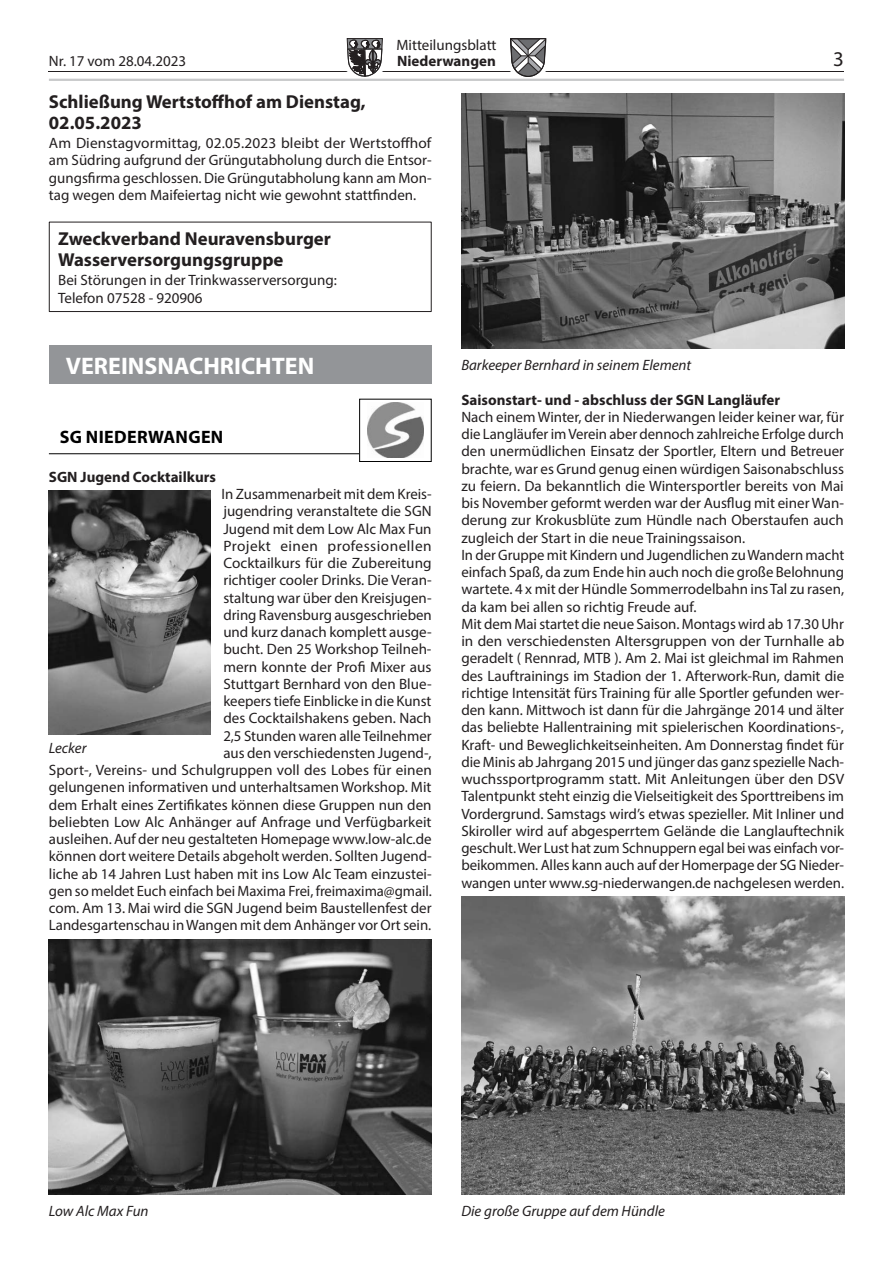
<style>
.page{position:relative;width:893px;height:1263px;background:#fff}
.page>*{position:absolute;margin:0;border:0;box-sizing:border-box;transform-origin:0 0}
.t1{font:700 24px "Myriad Pro";color:#fff}
.t2{font:21px "Myriad Pro";color:#231f20}
.t3{font:700 18.75px/21px "Myriad Pro";color:#231f20}
.t4{font:700 18px "Myriad Pro";letter-spacing:.02em;color:#000}
.t5{font:15px/17.2px "Myriad Pro";color:#231f20}
.t6{font:italic 15px "Myriad Pro";color:#231f20}
.t7{font:700 15px "Myriad Pro";color:#231f20}
</style>
<div class="page">
<hr style="left:49px;top:71px;width:795px;height:1px;background:#231f20">
<svg style="left:347px;top:38px;width:36px;height:39px"></svg>
<svg style="left:510px;top:38px;width:36px;height:39px"></svg>
<hr style="left:49px;top:79px;width:795px;height:2px;background:#c7c8ca">
<div style="left:49px;top:222px;width:383px;height:90px;border:1px solid #231f20"></div>
<div style="left:49px;top:345px;width:383px;height:39px;background:#939598"></div>
<hr style="left:49px;top:453px;width:382px;height:1px;background:#000">
<div style="left:360px;top:399px;width:71px;height:62px;background:#fff"></div>
<div style="left:359px;top:399px;width:73px;height:63px;border:1px solid #000"></div>
<img style="left:368px;top:403px;width:55px;height:55px">
<img style="left:49px;top:491px;width:162px;height:243px">
<img style="left:49px;top:939px;width:383px;height:255px">
<img style="left:461px;top:94px;width:383px;height:255px">
<img style="left:461px;top:897px;width:383px;height:298px">
<p class="t5" style="left:396px;top:36px;width:102px">Mitteilungsblatt</p>
<p class="t5" style="left:49px;top:52px;width:139px">Nr. 17 vom 28.04.2023</p>
<p class="t7" style="left:397px;top:51px;width:100px">Niederwangen</p>
<h2 class="t2" style="left:833px;top:46px;width:12px">3</h2>
<p class="t3" style="left:49px;top:90px;width:318px">Schließung Wertstoffhof am Dienstag,<br>02.05.2023</p>
<p class="t5" style="left:49px;top:134px;width:384px;text-align:justify">Am Dienstagvormittag, 02.05.2023 bleibt der Wertstoffhof am Südring aufgrund der Grüngutabholung durch die Entsor&shy;gungsfirma geschlossen. Die Grüngutabholung kann am Mon&shy;tag wegen dem Maifeiertag nicht wie gewohnt stattfinden.</p>
<p class="t3" style="left:58px;top:228px;width:274px">Zweckverband Neuravensburger<br>Wasserversorgungsgruppe</p>
<p class="t5" style="left:58px;top:271px;width:280px">Bei Störungen in der Trinkwasserversorgung:<br>Telefon 07528 - 920906</p>
<h1 class="t1" style="left:66px;top:350px;width:250px">VEREINSNACHRICHTEN</h1>
<p class="t4" style="left:60px;top:425px;width:165px">SG NIEDERWANGEN</p>
<p class="t7" style="left:49px;top:467px;width:169px">SGN Jugend Cocktailkurs</p>
<p class="t5" style="left:49px;top:485px;width:384px;text-align:right">In Zusammenarbeit mit dem Kreis-<br>jugendring veranstaltete die SGN<br>Jugend mit dem Low Alc Max Fun<br>Projekt einen professionellen<br>Cocktailkurs für die Zubereitung<br>richtiger cooler Drinks. Die Veran-<br>staltung war über den Kreisjugen-<br>dring Ravensburg ausgeschrieben<br>und kurz danach komplett ausge-<br>bucht. Den 25 Workshop Teilneh-<br>mern konnte der Profi Mixer aus<br>Stuttgart Bernhard von den Blue-<br>keepers tiefe Einblicke in die Kunst<br>des Cocktailshakens geben. Nach<br>2,5 Stunden waren alle Teilnehmer<br>aus den verschiedensten Jugend-,<br>Sport-, Vereins- und Schulgruppen voll des Lobes für einen gelungenen informativen und unterhaltsamen Workshop. Mit dem Erhalt eines Zertifikates können diese Gruppen nun den beliebten Low Alc Anhänger auf Anfrage und Verfügbarkeit ausleihen. Auf der neu gestalteten Homepage www.low-alc.de können dort weitere Details abgeholt werden. Sollten Jugend&shy;liche ab 14 Jahren Lust haben mit ins Low Alc Team einzustei&shy;gen so meldet Euch einfach bei Maxima Frei, freimaxima@gmail. com. Am 13. Mai wird die SGN Jugend beim Baustellenfest der Landesgartenschau in Wangen mit dem Anhänger vor Ort sein.</p>
<p class="t6" style="left:49px;top:739px;width:39px">Lecker</p>
<p class="t6" style="left:461px;top:356px;width:231px">Barkeeper Bernhard in seinem Element</p>
<p class="t7" style="left:461px;top:390px;width:320px">Saisonstart- und - abschluss der SGN Langläufer</p>
<p class="t5" style="left:461px;top:408px;width:384px">Nach einem Winter, der in Niederwangen leider keiner war, für die Langläufer im Verein aber dennoch zahlreiche Erfolge durch den unermüdlichen Einsatz der Sportler, Eltern und Betreuer brachte, war es Grund genug einen würdigen Saisonabschluss zu feiern. Da bekanntlich die Wintersportler bereits von Mai bis November geformt werden war der Ausflug mit einer Wan&shy;derung zur Krokusblüte zum Hündle nach Oberstaufen auch zugleich der Start in die neue Trainingssaison.<br>In der Gruppe mit Kindern und Jugendlichen zu Wandern macht einfach Spaß, da zum Ende hin auch noch die große Belohnung wartete. 4 x mit der Hündle Sommerrodelbahn ins Tal zu rasen, da kam bei allen so richtig Freude auf.<br>Mit dem Mai startet die neue Saison. Montags wird ab 17.30 Uhr in den verschiedensten Altersgruppen von der Turnhalle ab geradelt ( Rennrad, MTB ). Am 2. Mai ist gleichmal im Rahmen des Lauftrainings im Stadion der 1. Afterwork-Run, damit die richtige Intensität fürs Training für alle Sportler gefunden wer&shy;den kann. Mittwoch ist dann für die Jahrgänge 2014 und älter das beliebte Hallentraining mit spielerischen Koordinations-, Kraft- und Beweglichkeitseinheiten. Am Donnerstag findet für die Minis ab Jahrgang 2015 und jünger das ganz spezielle Nach&shy;wuchssportprogramm statt. Mit Anleitungen über den DSV Talentpunkt steht einzig die Vielseitigkeit des Sporttreibens im Vordergrund. Samstags wird’s etwas spezieller. Mit Inliner und Skiroller wird auf abgesperrtem Gelände die Langlauftechnik geschult. Wer Lust hat zum Schnuppern egal bei was einfach vor&shy;beikommen. Alles kann auch auf der Homerpage der SG Nieder&shy;wangen unter www.sg-niederwangen.de nachgelesen werden.</p>
<p class="t6" style="left:49px;top:1201px;width:101px">Low Alc Max Fun</p>
<p class="t6" style="left:461px;top:1202px;width:205px">Die große Gruppe auf dem Hündle</p>
</div>
